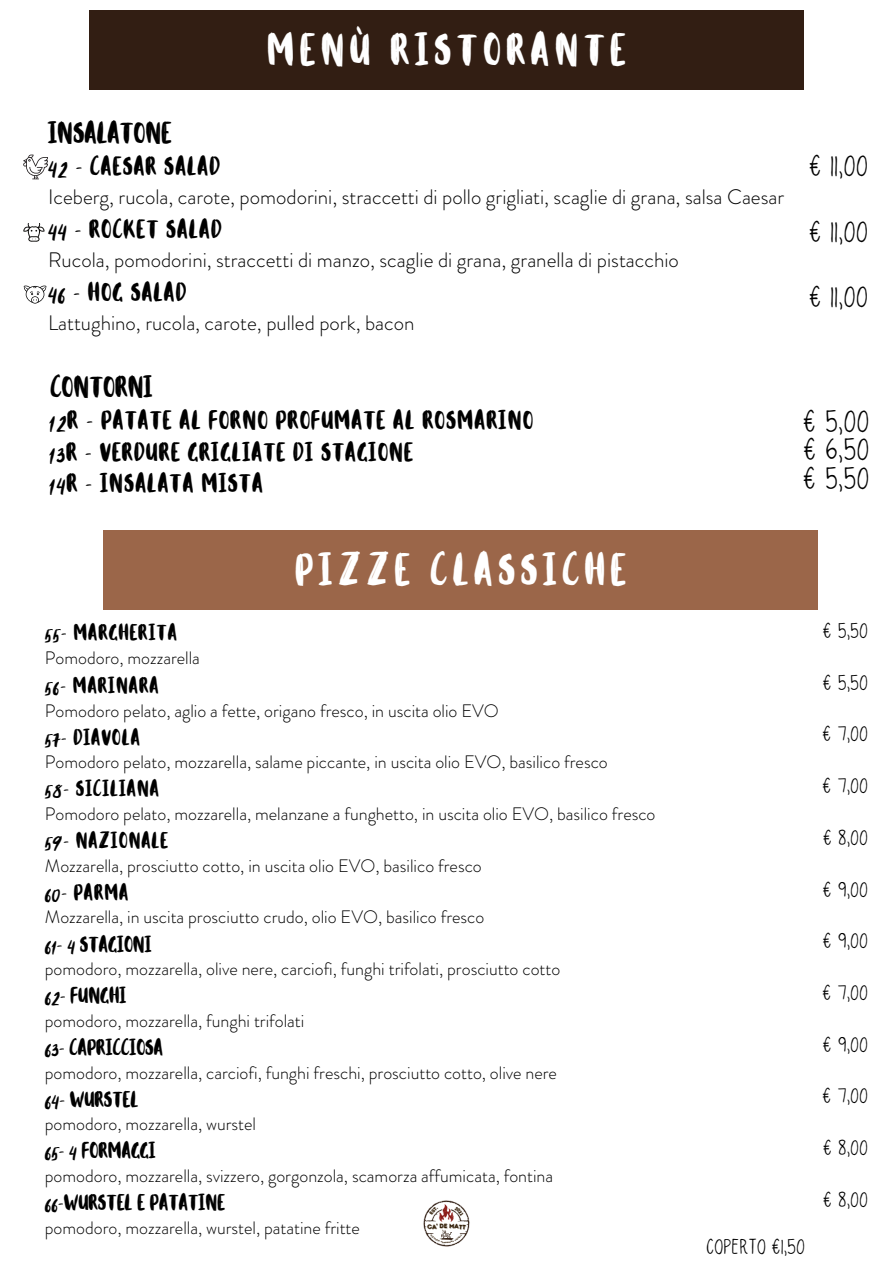
<style>
.page{position:relative;width:893px;height:1264px;background:#fff}
.page>*{position:absolute;margin:0;border:0;box-sizing:border-box;transform-origin:0 0}
.t1{font:36px "Portobesto Caps";letter-spacing:.15em;color:#fff}
.t2{font:26.1px/28.8px "Seattle";color:#000;text-align:justify}
.t3{font:24.9px "Seattle";color:#000}
.t4{font:24px "Portobesto Caps";color:#000}
.t5{font:21px/31.5px "Portobesto Caps";letter-spacing:.05em;color:#000}
.t6{font:300 20.85px "Brandon Grotesque";color:#000}
.t7{font:20.85px "Portobesto Caps";letter-spacing:.05em;color:#000}
.t8{font:300 18px "Brandon Grotesque";color:#000}
.t9{font:18px "Portobesto Caps";color:#000}
.t10{font:18px "Seattle";color:#000}
.t11{font:18px "Portobesto Caps";letter-spacing:.05em;color:#000}
.t12{font:6.15px "Intro Rust Base Shade";color:#2d1902}
</style>
<div class="page">
<div style="left:103px;top:530px;width:714px;height:79px;background:#9b6649"></div>
<img style="left:423px;top:1200px;width:47px;height:47px">
<div style="left:89px;top:11px;width:714px;height:79px;background:#321e13"></div>
<svg style="left:23px;top:155px;width:25px;height:24px"></svg>
<svg style="left:23px;top:285px;width:24px;height:18px"></svg>
<svg style="left:23px;top:223px;width:22px;height:19px"></svg>
<svg style="left:427px;top:1223px;width:39px;height:19px"></svg>
<svg style="left:429px;top:1206px;width:9px;height:8px"></svg>
<svg style="left:454px;top:1205px;width:10px;height:11px"></svg>
<h1 class="t1" style="left:267px;top:22px;width:360px">MENÙ RISTORANTE</h1>
<h3 class="t4" style="left:48px;top:114px;width:125px">INSALATONE</h3>
<p class="t7" style="left:48px;top:150px;width:173px">42 - CAESAR SALAD</p>
<p class="t6" style="left:48px;top:182px;width:737px">Iceberg, rucola, carote, pomodorini, straccetti di pollo grigliati, scaglie di grana, salsa Caesar</p>
<p class="t7" style="left:48px;top:213px;width:175px">44 - ROCKET SALAD</p>
<p class="t6" style="left:48px;top:245px;width:632px">Rucola, pomodorini, straccetti di manzo, scaglie di grana, granella di pistacchio</p>
<p class="t7" style="left:48px;top:276px;width:140px">46 - HOG SALAD</p>
<p class="t6" style="left:48px;top:308px;width:368px">Lattughino, rucola, carote, pulled pork, bacon</p>
<h3 class="t3" style="left:810px;top:155px;width:60px">€ 11,00</h3>
<h3 class="t3" style="left:810px;top:220px;width:60px">€ 11,00</h3>
<h3 class="t3" style="left:810px;top:285px;width:60px">€ 11,00</h3>
<h3 class="t4" style="left:51px;top:368px;width:104px">CONTORNI</h3>
<p class="t5" style="left:49px;top:404px;width:485px">12R - PATATE AL FORNO PROFUMATE AL ROSMARINO<br>13R - VERDURE GRIGLIATE DI STAGIONE<br>14R - INSALATA MISTA</p>
<h2 class="t2" style="left:804px;top:408px;width:67px">€ 5,00 € 6,50 € 5,50</h2>
<h1 class="t1" style="left:295px;top:541px;width:332px">PIZZE CLASSICHE</h1>
<p class="t11" style="left:45px;top:618px;width:134px">55- MARGHERITA</p>
<p class="t8" style="left:45px;top:644px;width:157px">Pomodoro, mozzarella</p>
<p class="t11" style="left:45px;top:671px;width:115px">56- MARINARA</p>
<p class="t8" style="left:45px;top:697px;width:455px">Pomodoro pelato, aglio a fette, origano fresco, in uscita olio EVO</p>
<p class="t11" style="left:45px;top:723px;width:97px">57- DIAVOLA</p>
<p class="t8" style="left:45px;top:749px;width:564px">Pomodoro pelato, mozzarella, salame piccante, in uscita olio EVO, basilico fresco</p>
<p class="t11" style="left:45px;top:774px;width:116px">58- SICILIANA</p>
<p class="t8" style="left:45px;top:801px;width:612px">Pomodoro pelato, mozzarella, melanzane a funghetto, in uscita olio EVO, basilico fresco</p>
<p class="t11" style="left:45px;top:826px;width:125px">59- NAZIONALE</p>
<p class="t8" style="left:45px;top:852px;width:438px">Mozzarella, prosciutto cotto, in uscita olio EVO, basilico fresco</p>
<p class="t9" style="left:45px;top:878px;width:85px">60- PARMA</p>
<p class="t8" style="left:45px;top:904px;width:441px">Mozzarella, in uscita prosciutto crudo, olio EVO, basilico fresco</p>
<p class="t9" style="left:45px;top:929px;width:108px">61- 4 STAGIONI</p>
<p class="t8" style="left:45px;top:956px;width:517px">pomodoro, mozzarella, olive nere, carciofi, funghi trifolati, prosciutto cotto</p>
<p class="t9" style="left:45px;top:981px;width:83px">62- FUNGHI</p>
<p class="t8" style="left:45px;top:1008px;width:261px">pomodoro, mozzarella, funghi trifolati</p>
<p class="t9" style="left:45px;top:1033px;width:120px">63- CAPRICCIOSA</p>
<p class="t8" style="left:45px;top:1059px;width:513px">pomodoro, mozzarella, carciofi, funghi freschi, prosciutto cotto, olive nere</p>
<p class="t9" style="left:45px;top:1085px;width:95px">64- WURSTEL</p>
<p class="t8" style="left:45px;top:1111px;width:213px">pomodoro, mozzarella, wurstel</p>
<p class="t9" style="left:45px;top:1136px;width:112px">65- 4 FORMAGGI</p>
<p class="t8" style="left:45px;top:1163px;width:509px">pomodoro, mozzarella, svizzero, gorgonzola, scamorza affumicata, fontina</p>
<p class="t9" style="left:45px;top:1188px;width:182px">66-WURSTEL E PATATINE</p>
<p class="t8" style="left:45px;top:1214px;width:316px">pomodoro, mozzarella, wurstel, patatine fritte</p>
<p class="t12" style="left:444px;top:1222px;width:5px">E</p>
<p class="t10" style="left:706px;top:1238px;width:101px">COPERTO €1,50</p>
<p class="t10" style="left:823px;top:622px;width:46px">€ 5,50</p>
<p class="t10" style="left:823px;top:674px;width:46px">€ 5,50</p>
<p class="t10" style="left:823px;top:725px;width:47px">€ 7,00</p>
<p class="t10" style="left:823px;top:777px;width:47px">€ 7,00</p>
<p class="t10" style="left:823px;top:829px;width:46px">€ 8,00</p>
<p class="t10" style="left:823px;top:880px;width:46px">€ 9,00</p>
<p class="t10" style="left:823px;top:932px;width:46px">€ 9,00</p>
<p class="t10" style="left:823px;top:984px;width:47px">€ 7,00</p>
<p class="t10" style="left:823px;top:1036px;width:46px">€ 9,00</p>
<p class="t10" style="left:823px;top:1087px;width:47px">€ 7,00</p>
<p class="t10" style="left:823px;top:1139px;width:46px">€ 8,00</p>
<p class="t10" style="left:823px;top:1191px;width:46px">€ 8,00</p>
</div>
